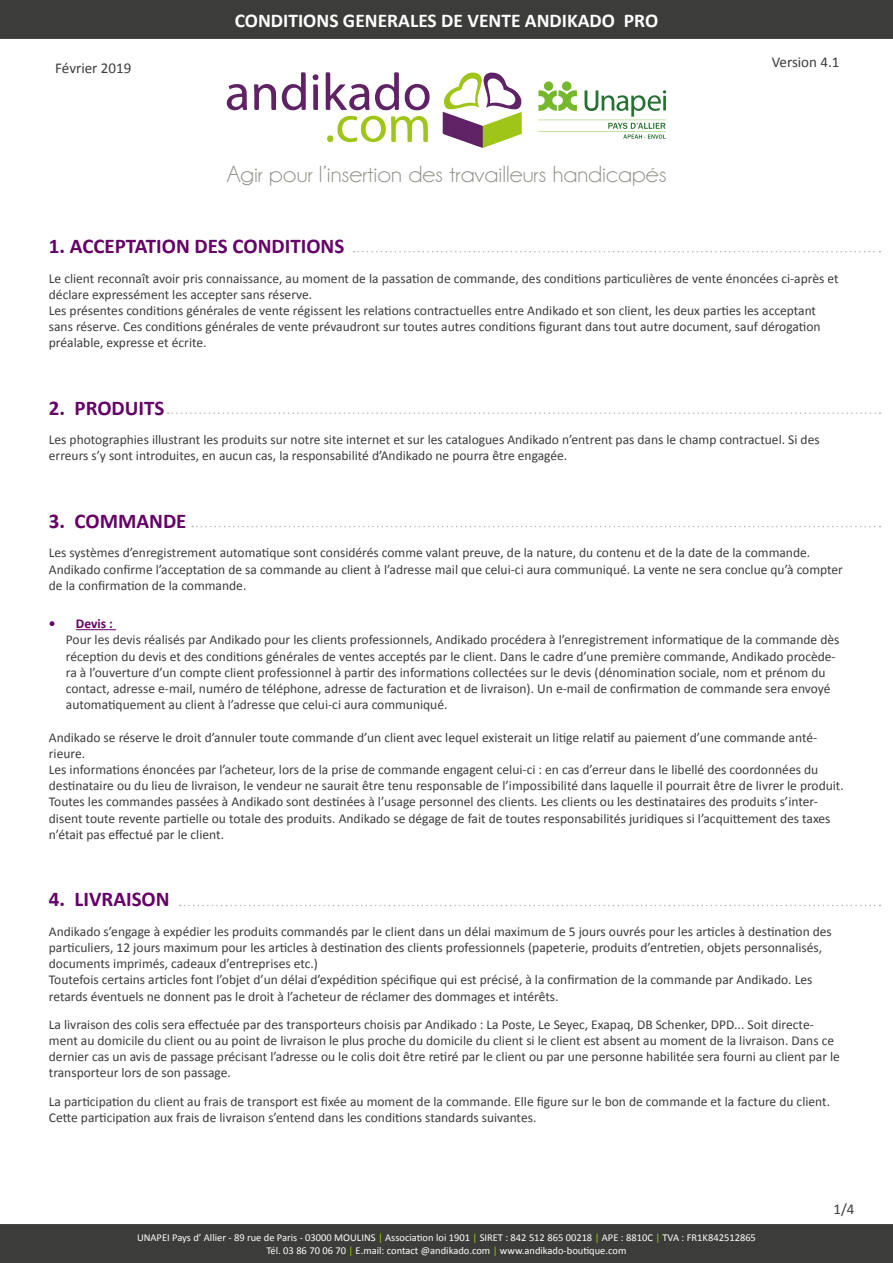
<style>
.page{position:relative;width:893px;height:1263px;background:#fff}
.page>*{position:absolute;margin:0;border:0;box-sizing:border-box;transform-origin:0 0}
.t1{font:23.4px "Champagne&Limousines";color:#908f88;scale:1.08 1}
.t2{font:700 21px "Calibri";color:#650066}
.t3{font:700 19.5px "Calibri";color:#fff}
.t4{font:15px "Calibri";color:#3c3c3b}
.t5{font:13.5px/16.2px "Calibri";color:#3c3c3b}
.t6{font:700 13.5px "Calibri";color:#650066}
.t7{font:10.5px/12.6px "Calibri";color:#fff;text-align:center}
.s1{color:#97cc00}
</style>
<div class="page">
<hr style="left:76px;top:629px;width:40px;height:1px;background:#650066">
<div style="left:1px;top:1225px;width:891px;height:37px;background:#3c3c3b"></div>
<div style="left:0;top:1224px;width:893px;height:39px;border:2px solid #3c3c3b"></div>
<svg style="left:313px;top:74px;width:5px;height:36px"></svg>
<svg style="left:443px;top:72px;width:79px;height:76px"></svg>
<svg style="left:254px;top:72px;width:52px;height:39px"></svg>
<svg style="left:226px;top:84px;width:21px;height:26px"></svg>
<svg style="left:326px;top:72px;width:104px;height:71px"></svg>
<svg style="left:538px;top:81px;width:128px;height:58px"></svg>
<div style="left:1px;top:1px;width:891px;height:37px;background:#3c3c3b"></div>
<div style="left:0;top:0;width:893px;height:39px;border:2px solid #3c3c3b"></div>
<svg style="left:354px;top:251px;width:526px;height:1px"></svg>
<svg style="left:168px;top:412px;width:712px;height:2px"></svg>
<svg style="left:192px;top:526px;width:688px;height:1px"></svg>
<svg style="left:180px;top:905px;width:700px;height:1px"></svg>
<p class="t4" style="left:55px;top:58px;width:78px">Février 2019</p>
<h3 class="t3" style="left:235px;top:7px;width:425px">CONDITIONS GENERALES DE VENTE ANDIKADO PRO</h3>
<h1 class="t1" style="left:227px;top:162px;width:409px">Agir pour l’insertion des travailleurs handicapés</h1>
<p class="t4" style="left:772px;top:52px;width:69px">Version 4.1</p>
<h2 class="t2" style="left:49px;top:231px;width:297px">1. ACCEPTATION DES CONDITIONS</h2>
<p class="t5" style="left:49px;top:270px;width:791px">Le client reconnaît avoir pris connaissance, au moment de la passation de commande, des conditions particulières de vente énoncées ci-après et déclare expressément les accepter sans réserve.<br>Les présentes conditions générales de vente régissent les relations contractuelles entre Andikado et son client, les deux parties les acceptant sans réserve. Ces conditions générales de vente prévaudront sur toutes autres conditions figurant dans tout autre document, sauf dérogation préalable, expresse et écrite.</p>
<h2 class="t2" style="left:49px;top:393px;width:117px">2. PRODUITS</h2>
<p class="t5" style="left:49px;top:431px;width:772px">Les photographies illustrant les produits sur notre site internet et sur les catalogues Andikado n’entrent pas dans le champ contractuel. Si des erreurs s’y sont introduites, en aucun cas, la responsabilité d’Andikado ne pourra être engagée.</p>
<h2 class="t2" style="left:49px;top:506px;width:139px">3. COMMANDE</h2>
<p class="t5" style="left:49px;top:544px;width:796px">Les systèmes d’enregistrement automatique sont considérés comme valant preuve, de la nature, du contenu et de la date de la commande.<br>Andikado confirme l’acceptation de sa commande au client à l’adresse mail que celui-ci aura communiqué. La vente ne sera conclue qu’à compter de la confirmation de la commande.</p>
<p class="t6" style="left:49px;top:614px;width:66px">• Devis :</p>
<p class="t5" style="left:66px;top:631px;width:775px">Pour les devis réalisés par Andikado pour les clients professionnels, Andikado procédera à l’enregistrement informatique de la commande dès réception du devis et des conditions générales de ventes acceptés par le client. Dans le cadre d’une première commande, Andikado procède&shy;ra à l’ouverture d’un compte client professionnel à partir des informations collectées sur le devis (dénomination sociale, nom et prénom du contact, adresse e-mail, numéro de téléphone, adresse de facturation et de livraison). Un e-mail de confirmation de commande sera envoyé automatiquement au client à l’adresse que celui-ci aura communiqué.</p>
<p class="t5" style="left:49px;top:729px;width:796px">Andikado se réserve le droit d’annuler toute commande d’un client avec lequel existerait un litige relatif au paiement d’une commande anté&shy;rieure.<br>Les informations énoncées par l’acheteur, lors de la prise de commande engagent celui-ci : en cas d’erreur dans le libellé des coordonnées du destinataire ou du lieu de livraison, le vendeur ne saurait être tenu responsable de l’impossibilité dans laquelle il pourrait être de livrer le produit.<br>Toutes les commandes passées à Andikado sont destinées à l’usage personnel des clients. Les clients ou les destinataires des produits s’inter&shy;disent toute revente partielle ou totale des produits. Andikado se dégage de fait de toutes responsabilités juridiques si l’acquittement des taxes n’était pas effectué par le client.</p>
<h2 class="t2" style="left:49px;top:884px;width:122px">4. LIVRAISON</h2>
<p class="t5" style="left:49px;top:923px;width:784px">Andikado s’engage à expédier les produits commandés par le client dans un délai maximum de 5 jours ouvrés pour les articles à destination des particuliers, 12 jours maximum pour les articles à destination des clients professionnels (papeterie, produits d’entretien, objets personnalisés, documents imprimés, cadeaux d’entreprises etc.)<br>Toutefois certains articles font l’objet d’un délai d’expédition spécifique qui est précisé, à la confirmation de la commande par Andikado. Les retards éventuels ne donnent pas le droit à l’acheteur de réclamer des dommages et intérêts.</p>
<p class="t5" style="left:49px;top:1016px;width:792px">La livraison des colis sera effectuée par des transporteurs choisis par Andikado : La Poste, Le Seyec, Exapaq, DB Schenker, DPD... Soit directe&shy;ment au domicile du client ou au point de livraison le plus proche du domicile du client si le client est absent au moment de la livraison. Dans ce dernier cas un avis de passage précisant l’adresse ou le colis doit être retiré par le client ou par une personne habilitée sera fourni au client par le transporteur lors de son passage.</p>
<p class="t5" style="left:49px;top:1092px;width:783px">La participation du client au frais de transport est fixée au moment de la commande. Elle figure sur le bon de commande et la facture du client.<br>Cette participation aux frais de livraison s’entend dans les conditions standards suivantes.</p>
<p class="t7" style="left:137px;top:1231px;width:620px">UNAPEI Pays d’ Allier - 89 rue de Paris - 03000 MOULINS <span class="s1">|</span> Association loi 1901 <span class="s1">|</span> SIRET : 842 512 865 00218 <span class="s1">|</span> APE : 8810C <span class="s1">|</span> TVA : FR1K842512865<br>Tél. 03 86 70 06 70 <span class="s1">|</span> E.mail: contact @andikado.com <span class="s1">|</span> www.andikado-boutique.com</p>
<p class="t4" style="left:834px;top:1199px;width:22px">1/4</p>
</div>
